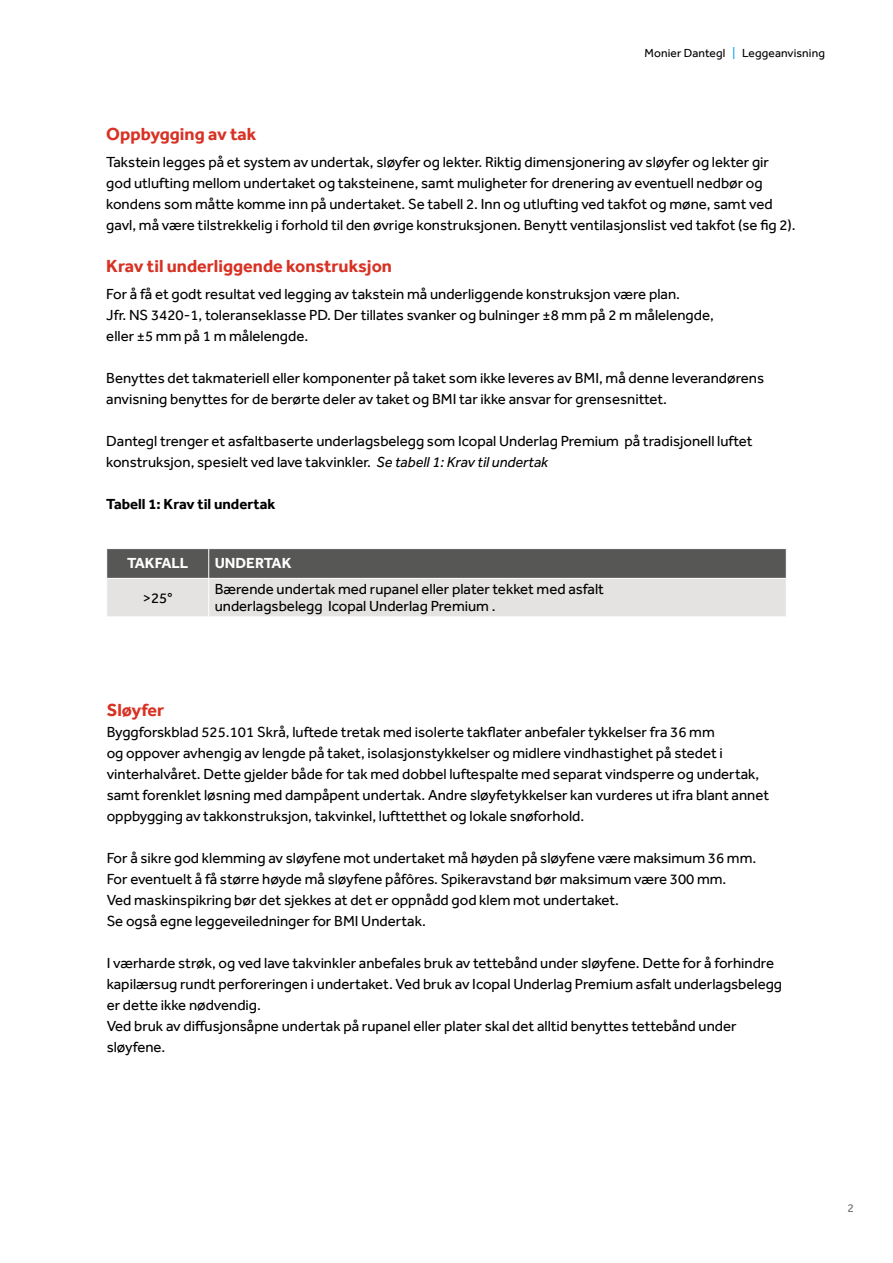
<style>
.page{position:relative;width:893px;height:1263px;background:#fff}
.page>*{position:absolute;margin:0;border:0;box-sizing:border-box;transform-origin:0 0}
.t1{font:700 18px "Effra";color:#d73224}
.t2{font:15px/21px "Effra";color:#000}
.t3{font:700 15px "Effra";color:#000}
.t4{font:700 15px "Effra";color:#fff}
.t5{font:12px "Effra";letter-spacing:.01em;color:#000}
.t6{font:12px "Effra";color:#706f6f}
.s1{color:#009fe3}
.s2{font-style:italic}
</style>
<div class="page">
<svg style="left:107px;top:549px;width:679px;height:67px;background:#a6a6a4"></svg>
<hr style="left:106px;top:578px;width:103px;height:1px;background:#fff">
<hr style="left:209px;top:578px;width:578px;height:1px;background:#fff">
<hr style="left:208px;top:579px;width:1px;height:37px;background:#fff">
<p class="t5" style="left:645px;top:46px;width:182px">Monier Dantegl <span class="s1">|</span> Leggeanvisning</p>
<p class="t1" style="left:106px;top:123px;width:152px">Oppbygging av tak</p>
<p class="t2" style="left:106px;top:151px;width:691px">Takstein legges på et system av undertak, sløyfer og lekter. Riktig dimensjonering av sløyfer og lekter gir god utlufting mellom undertaket og taksteinene, samt muligheter for drenering av eventuell nedbør og kondens som måtte komme inn på undertaket. Se tabell 2. Inn og utlufting ved takfot og møne, samt ved gavl, må være tilstrekkelig i forhold til den øvrige konstruksjonen. Benytt ventilasjonslist ved takfot (se fig 2).</p>
<p class="t1" style="left:106px;top:255px;width:287px">Krav til underliggende konstruksjon</p>
<p class="t2" style="left:106px;top:283px;width:609px">For å få et godt resultat ved legging av takstein må underliggende konstruksjon være plan.<br>Jfr. NS 3420-1, toleranseklasse PD. Der tillates svanker og bulninger ±8 mm på 2 m målelengde, eller ±5 mm på 1 m målelengde.</p>
<p class="t2" style="left:106px;top:367px;width:659px">Benyttes det takmateriell eller komponenter på taket som ikke leveres av BMI, må denne leverandørens anvisning benyttes for de berørte deler av taket og BMI tar ikke ansvar for grensesnittet.</p>
<p class="t2" style="left:106px;top:430px;width:648px">Dantegl trenger et asfaltbaserte underlagsbelegg som Icopal Underlag Premium på tradisjonell luftet konstruksjon, spesielt ved lave takvinkler. <span class="s2">Se tabell 1: Krav til undertak</span></p>
<p class="t3" style="left:106px;top:495px;width:171px">Tabell 1: Krav til undertak</p>
<p class="t4" style="left:127px;top:554px;width:63px">TAKFALL</p>
<p class="t4" style="left:215px;top:554px;width:78px">UNDERTAK</p>
<p class="t2" style="left:143px;top:587px;width:31px">&gt;25°</p>
<p class="t2" style="left:215px;top:581px;width:391px;line-height:16.5px">Bærende undertak med rupanel eller plater tekket med asfalt underlagsbelegg Icopal Underlag Premium .</p>
<p class="t1" style="left:107px;top:699px;width:59px">Sløyfer</p>
<p class="t2" style="left:107px;top:721px;width:664px">Byggforskblad 525.101 Skrå, luftede tretak med isolerte takflater anbefaler tykkelser fra 36 mm<br>og oppover avhengig av lengde på taket, isolasjonstykkelser og midlere vindhastighet på stedet i vinterhalvåret. Dette gjelder både for tak med dobbel luftespalte med separat vindsperre og undertak, samt forenklet løsning med dampåpent undertak. Andre sløyfetykkelser kan vurderes ut ifra blant annet oppbygging av takkonstruksjon, takvinkel, lufttetthet og lokale snøforhold.</p>
<p class="t2" style="left:107px;top:847px;width:651px">For å sikre god klemming av sløyfene mot undertaket må høyden på sløyfene være maksimum 36 mm.<br>For eventuelt å få større høyde må sløyfene påfôres. Spikeravstand bør maksimum være 300 mm.<br>Ved maskinspikring bør det sjekkes at det er oppnådd god klem mot undertaket.<br>Se også egne leggeveiledninger for BMI Undertak.</p>
<p class="t2" style="left:107px;top:952px;width:677px">I værharde strøk, og ved lave takvinkler anbefales bruk av tettebånd under sløyfene. Dette for å forhindre kapilærsug rundt perforeringen i undertaket. Ved bruk av Icopal Underlag Premium asfalt underlagsbelegg er dette ikke nødvendig.<br>Ved bruk av diffusjonsåpne undertak på rupanel eller plater skal det alltid benyttes tettebånd under sløyfene.</p>
<p class="t6" style="left:848px;top:1201px;width:8px">2</p>
</div>
